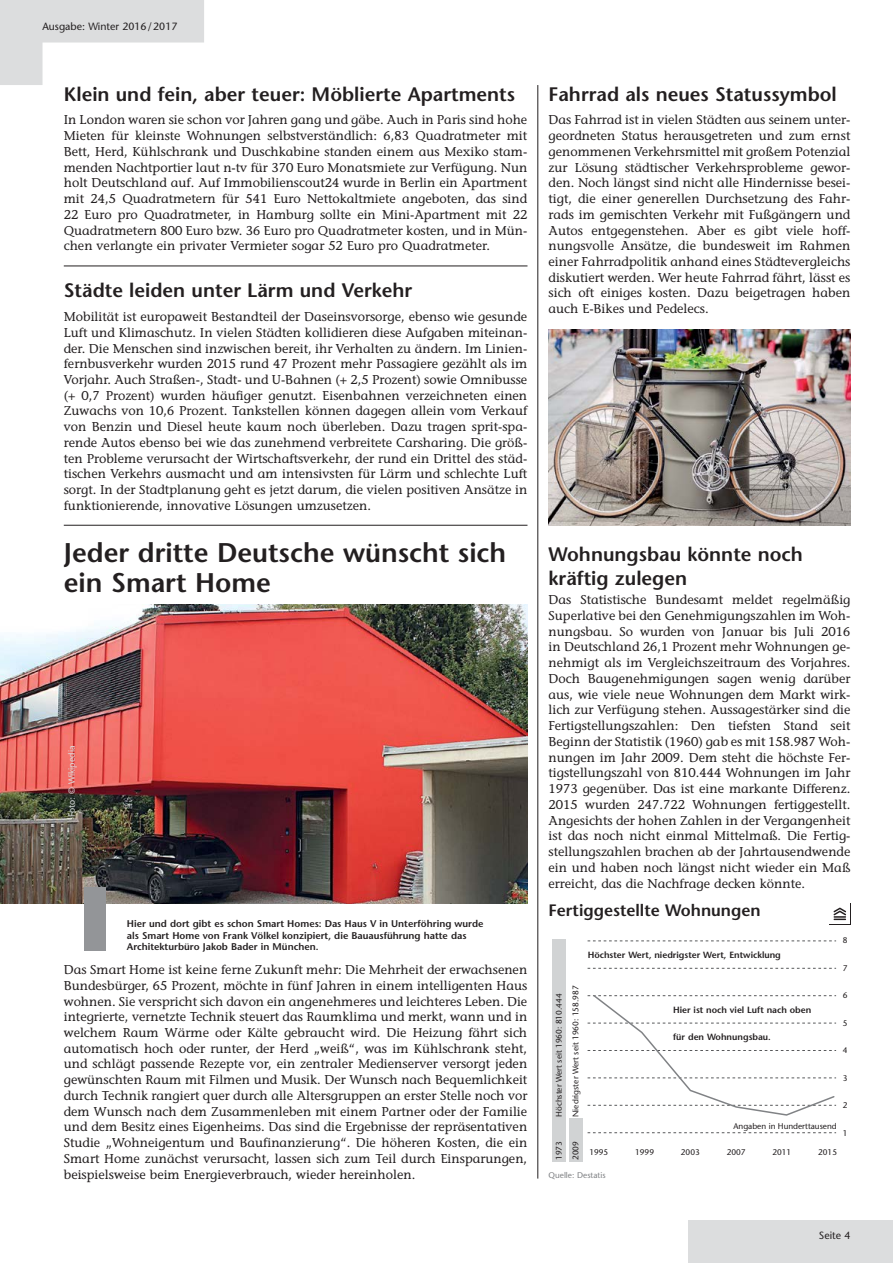
<style>
.page{position:relative;width:893px;height:1263px;background:#fff}
.page>*{position:absolute;margin:0;border:0;box-sizing:border-box;transform-origin:0 0}
.t1{font:600 27px/30px "Stone Sans";color:#231f20}
.t2{font:600 19.5px/23.4px "Stone Sans";color:#231f20}
.t3{font:600 16.5px "Stone Sans";color:#231f20}
.t4{font:12.75px/15.8px "Stone Informal";color:#231f20;text-align:justify}
.t5{font:10.5px "Stone Sans";color:#231f20}
.t6{font:600 9.75px/11.7px "Stone Sans";color:#231f20}
.t7{font:600 9px "Stone Sans";color:#231f20}
.t8{font:9px "Stone Sans";color:#dcddde}
.t9{font:8.25px/16.8px "Stone Sans";color:#231f20}
.t10{font:8.25px "Stone Sans";color:#808285}
</style>
<div class="page">
<svg style="left:0;top:0;width:204px;height:85px"></svg>
<div style="left:689px;top:1220px;width:204px;height:43px;background:#dcddde"></div>
<hr style="left:64px;top:266px;width:463px;height:1px;background:#231f20">
<hr style="left:64px;top:525px;width:463px;height:1px;background:#231f20">
<hr style="left:537px;top:85px;width:1px;height:1093px;background:#231f20">
<img style="left:0;top:604px;width:527px;height:299px">
<div style="left:84px;top:887px;width:22px;height:63px;background:#939598"></div>
<img style="left:549px;top:330px;width:301px;height:196px">
<svg style="left:588px;top:1132px;width:248px;height:1px"></svg>
<svg style="left:588px;top:968px;width:248px;height:1px"></svg>
<svg style="left:588px;top:941px;width:248px;height:1px"></svg>
<div style="left:552px;top:940px;width:13px;height:222px;background:#d1d3d4"></div>
<div style="left:569px;top:1118px;width:13px;height:44px;background:#d1d3d4"></div>
<svg style="left:588px;top:995px;width:248px;height:121px"></svg>
<svg style="left:833px;top:907px;width:13px;height:13px"></svg>
<p class="t5" style="left:43px;top:19px;width:136px">Ausgabe: Winter 2016/2017</p>
<h2 class="t2" style="left:64px;top:82px;width:453px">Klein und fein, aber teuer: Möblierte Apartments</h2>
<p class="t4" style="left:64px;top:112px;width:465px">In London waren sie schon vor Jahren gang und gäbe. Auch in Paris sind hohe Mieten für kleinste Wohnungen selbstverständlich: 6,83 Quadratmeter mit Bett, Herd, Kühlschrank und Duschkabine standen einem aus Mexiko stam&shy;menden Nachtportier laut n-tv für 370 Euro Monatsmiete zur Verfügung. Nun holt Deutschland auf. Auf Immobilienscout24 wurde in Berlin ein Apartment mit 24,5 Quadratmetern für 541 Euro Nettokaltmiete angeboten, das sind 22 Euro pro Quadratmeter, in Hamburg sollte ein Mini-Apartment mit 22<br>Quadratmetern 800 Euro bzw. 36 Euro pro Quadratmeter kosten, und in Mün&shy;chen verlangte ein privater Vermieter sogar 52 Euro pro Quadratmeter.</p>
<h2 class="t2" style="left:64px;top:278px;width:350px">Städte leiden unter Lärm und Verkehr</h2>
<p class="t4" style="left:64px;top:309px;width:465px">Mobilität ist europaweit Bestandteil der Daseinsvorsorge, ebenso wie gesunde Luft und Klimaschutz. In vielen Städten kollidieren diese Aufgaben miteinan&shy;der. Die Menschen sind inzwischen bereit, ihr Verhalten zu ändern. Im Linien&shy;fernbusverkehr wurden 2015 rund 47 Prozent mehr Passagiere gezählt als im Vorjahr. Auch Straßen-, Stadt- und U-Bahnen (+ 2,5 Prozent) sowie Omnibusse (+ 0,7 Prozent) wurden häufiger genutzt. Eisenbahnen verzeichneten einen Zuwachs von 10,6 Prozent. Tankstellen können dagegen allein vom Verkauf von Benzin und Diesel heute kaum noch überleben. Dazu tragen sprit-spa&shy;rende Autos ebenso bei wie das zunehmend verbreitete Carsharing. Die größ&shy;ten Probleme verursacht der Wirtschaftsverkehr, der rund ein Drittel des städ&shy;tischen Verkehrs ausmacht und am intensivsten für Lärm und schlechte Luft sorgt. In der Stadtplanung geht es jetzt darum, die vielen positiven Ansätze in funktionierende, innovative Lösungen umzusetzen.</p>
<h1 class="t1" style="left:64px;top:538px;width:444px">Jeder dritte Deutsche wünscht sich ein Smart Home</h1>
<p class="t8" style="left:66px;top:817px;width:73px;rotate:-90deg">Foto: © Wikipedia</p>
<p class="t6" style="left:127px;top:918px;width:358px">Hier und dort gibt es schon Smart Homes: Das Haus V in Unterföhring wurde als Smart Home von Frank Völkel konzipiert, die Bauausführung hatte das<br>Architekturbüro Jakob Bader in München.</p>
<p class="t4" style="left:64px;top:962px;width:465px">Das Smart Home ist keine ferne Zukunft mehr: Die Mehrheit der erwachsenen Bundesbürger, 65 Prozent, möchte in fünf Jahren in einem intelligenten Haus wohnen. Sie verspricht sich davon ein angenehmeres und leichteres Leben. Die integrierte, vernetzte Technik steuert das Raumklima und merkt, wann und in welchem Raum Wärme oder Kälte gebraucht wird. Die Heizung fährt sich automatisch hoch oder runter, der Herd „weiß“, was im Kühlschrank steht, und schlägt passende Rezepte vor, ein zentraler Medienserver versorgt jeden gewünschten Raum mit Filmen und Musik. Der Wunsch nach Bequemlichkeit durch Technik rangiert quer durch alle Altersgruppen an erster Stelle noch vor dem Wunsch nach dem Zusammenleben mit einem Partner oder der Familie und dem Besitz eines Eigenheims. Das sind die Ergebnisse der repräsentativen Studie „Wohneigentum und Baufinanzierung“. Die höheren Kosten, die ein Smart Home zunächst verursacht, lassen sich zum Teil durch Einsparungen, beispielsweise beim Energieverbrauch, wieder hereinholen.</p>
<h2 class="t2" style="left:549px;top:82px;width:290px">Fahrrad als neues Statussymbol</h2>
<p class="t4" style="left:549px;top:112px;width:303px">Das Fahrrad ist in vielen Städten aus seinem unter&shy;geordneten Status herausgetreten und zum ernst genommenen Verkehrsmittel mit großem Potenzial zur Lösung städtischer Verkehrsprobleme gewor&shy;den. Noch längst sind nicht alle Hindernisse besei&shy;tigt, die einer generellen Durchsetzung des Fahr&shy;rads im gemischten Verkehr mit Fußgängern und Autos entgegenstehen. Aber es gibt viele hoff&shy;nungsvolle Ansätze, die bundesweit im Rahmen einer Fahrradpolitik anhand eines Städtevergleichs diskutiert werden. Wer heute Fahrrad fährt, lässt es sich oft einiges kosten. Dazu beigetragen haben auch E-Bikes und Pedelecs.</p>
<h2 class="t2" style="left:549px;top:542px;width:256px">Wohnungsbau könnte noch kräftig zulegen</h2>
<p class="t4" style="left:549px;top:592px;width:303px">Das Statistische Bundesamt meldet regelmäßig Superlative bei den Genehmigungszahlen im Woh&shy;nungsbau. So wurden von Januar bis Juli 2016 in Deutschland 26,1 Prozent mehr Wohnungen ge&shy;nehmigt als im Vergleichszeitraum des Vorjahres.<br>Doch Baugenehmigungen sagen wenig darüber aus, wie viele neue Wohnungen dem Markt wirk&shy;lich zur Verfügung stehen. Aussagestärker sind die Fertigstellungszahlen: Den tiefsten Stand seit Beginn der Statistik (1960) gab es mit 158.987 Woh&shy;nungen im Jahr 2009. Dem steht die höchste Fer&shy;tigstellungszahl von 810.444 Wohnungen im Jahr 1973 gegenüber. Das ist eine markante Differenz.<br>2015 wurden 247.722 Wohnungen fertiggestellt.<br>Angesichts der hohen Zahlen in der Vergangenheit ist das noch nicht einmal Mittelmaß. Die Fertig&shy;stellungszahlen brachen ab der Jahrtausendwende ein und haben noch längst nicht wieder ein Maß erreicht, das die Nachfrage decken könnte.</p>
<p class="t3" style="left:549px;top:900px;width:214px">Fertiggestellte Wohnungen</p>
<p class="t7" style="left:588px;top:949px;width:195px">Höchster Wert, niedrigster Wert, Entwicklung</p>
<p class="t9" style="left:843px;top:932px;width:6px">8</p>
<p class="t9" style="left:843px;top:959px;width:6px">7</p>
<p class="t9" style="left:550px;top:1117px;width:133px;rotate:-90deg">Höchster Wert seit 1960: 810.444<br>Niedrigster Wert seit 1960: 158.987</p>
<p class="t9" style="left:567px;top:1160px;width:20px;rotate:-90deg">2009</p>
<p class="t10" style="left:549px;top:1170px;width:58px">Quelle: Destatis</p>
<p class="t9" style="left:843px;top:987px;width:6px">6</p>
<p class="t7" style="left:673px;top:1004px;width:140px">Hier ist noch viel Luft nach oben</p>
<p class="t7" style="left:673px;top:1031px;width:99px">für den Wohnungsbau.</p>
<p class="t9" style="left:843px;top:1014px;width:6px">5</p>
<p class="t9" style="left:843px;top:1042px;width:6px">4</p>
<p class="t9" style="left:843px;top:1069px;width:6px">3</p>
<p class="t9" style="left:843px;top:1097px;width:6px">2</p>
<p class="t9" style="left:843px;top:1124px;width:6px">1</p>
<p class="t9" style="left:733px;top:1118px;width:105px">Angaben in Hunderttausend</p>
<p class="t9" style="left:727px;top:1144px;width:20px">2007</p>
<p class="t9" style="left:772px;top:1144px;width:20px">2011</p>
<p class="t9" style="left:818px;top:1144px;width:20px">2015</p>
<p class="t9" style="left:550px;top:1160px;width:20px;rotate:-90deg">1973</p>
<p class="t9" style="left:589px;top:1144px;width:20px">1995</p>
<p class="t9" style="left:635px;top:1144px;width:20px">1999</p>
<p class="t9" style="left:681px;top:1144px;width:20px">2003</p>
<p class="t5" style="left:819px;top:1229px;width:33px">Seite 4</p>
</div>
